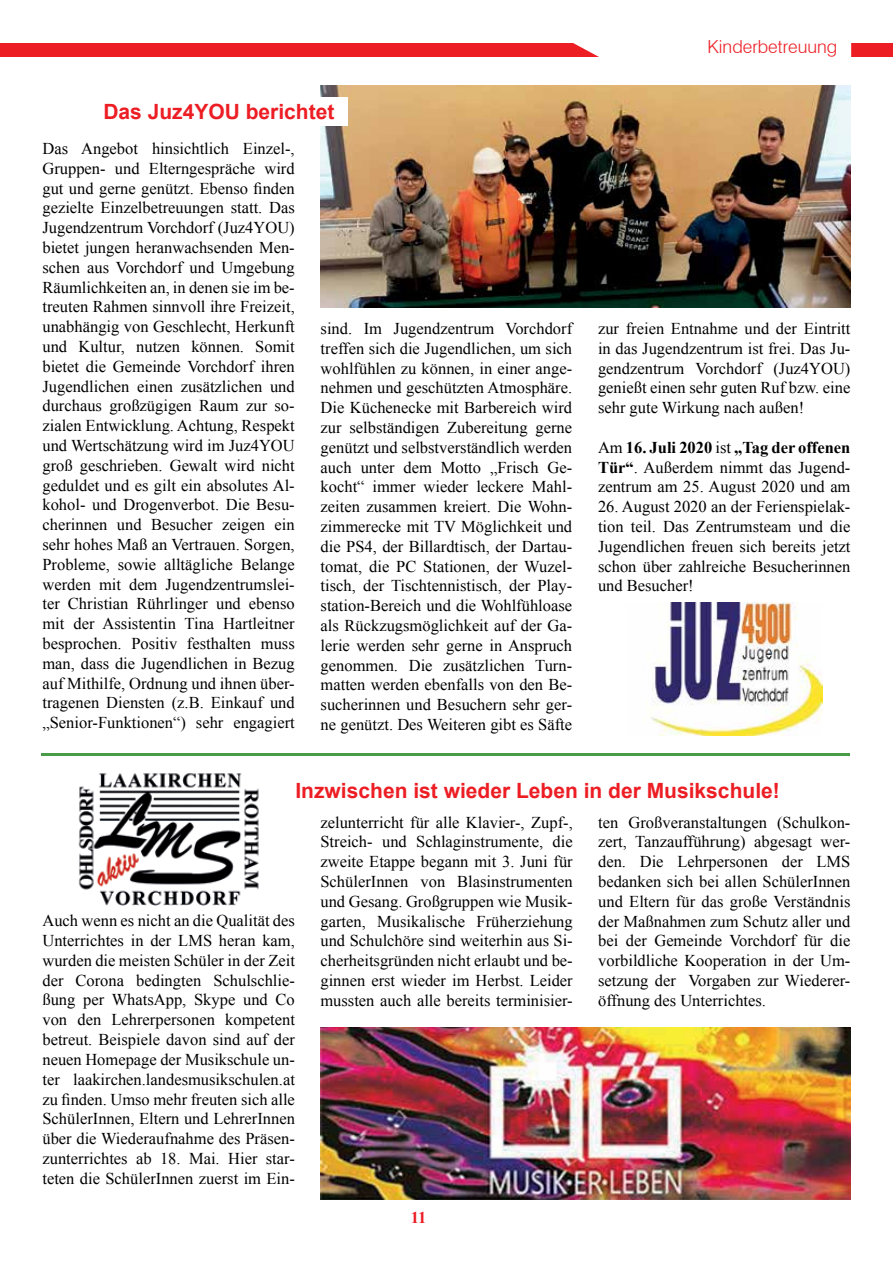
<style>
.page{position:relative;width:893px;height:1263px;background:#fff}
.page>*{position:absolute;margin:0;border:0;box-sizing:border-box;transform-origin:0 0}
.t1{font:700 21px "Arial";color:#ed1d24}
.t2{font:300 18px "Swiss 721 BT";color:#ed1d24}
.t3{font:16.5px/19.8px "Times New Roman";color:#000;text-align:justify}
.t4{font:700 16.5px "Times New Roman";color:#ed1d24}
.s1{font-weight:700}
</style>
<div class="page">
<div style="left:0;top:43px;width:893px;height:13px;background:#ed1d24"></div>
<div style="left:569px;top:43px;width:282px;height:14px;background:#fff"></div>
<img style="left:321px;top:85px;width:529px;height:222px">
<div style="left:42px;top:97px;width:305px;height:29px;background:#fff"></div>
<hr style="left:42px;top:753px;width:808px;height:2px;background:#479c45">
<img style="left:78px;top:773px;width:181px;height:133px">
<img style="left:651px;top:602px;width:172px;height:133px">
<img style="left:321px;top:1028px;width:529px;height:171px">
<p class="t1" style="left:103px;top:97px;width:233px">Das Juz4YOU berichtet</p>
<p class="t3" style="left:42px;top:138px;width:254px">Das Angebot hinsichtlich Einzel-, Gruppen- und Elterngespräche wird gut und gerne genützt. Ebenso finden gezielte Einzelbetreuungen statt. Das Jugendzentrum Vorchdorf (Juz4YOU) bietet jungen heranwachsenden Men&shy;schen aus Vorchdorf und Umgebung Räumlichkeiten an, in denen sie im be&shy;treuten Rahmen sinnvoll ihre Freizeit, unabhängig von Geschlecht, Herkunft und Kultur, nutzen können. Somit bietet die Gemeinde Vorchdorf ihren Jugendlichen einen zusätzlichen und durchaus großzügigen Raum zur so&shy;zialen Entwicklung. Achtung, Respekt und Wertschätzung wird im Juz4YOU groß geschrieben. Gewalt wird nicht geduldet und es gilt ein absolutes Al&shy;kohol- und Drogenverbot. Die Besu&shy;cherinnen und Besucher zeigen ein sehr hohes Maß an Vertrauen. Sorgen, Probleme, sowie alltägliche Belange werden mit dem Jugendzentrumslei&shy;ter Christian Rührlinger und ebenso mit der Assistentin Tina Hartleitner besprochen. Positiv festhalten muss man, dass die Jugendlichen in Bezug auf Mithilfe, Ordnung und ihnen über&shy;tragenen Diensten (z.B. Einkauf und „Senior-Funktionen“) sehr engagiert</p>
<p class="t3" style="left:321px;top:318px;width:253px">sind. Im Jugendzentrum Vorchdorf treffen sich die Jugendlichen, um sich wohlfühlen zu können, in einer ange&shy;nehmen und geschützten Atmosphäre.<br>Die Küchenecke mit Barbereich wird zur selbständigen Zubereitung gerne genützt und selbstverständlich werden auch unter dem Motto „Frisch Ge&shy;kocht“ immer wieder leckere Mahl&shy;zeiten zusammen kreiert. Die Wohn&shy;zimmerecke mit TV Möglichkeit und die PS4, der Billardtisch, der Dartau&shy;tomat, die PC Stationen, der Wuzel&shy;tisch, der Tischtennistisch, der Play&shy;station-Bereich und die Wohlfühloase als Rückzugsmöglichkeit auf der Ga&shy;lerie werden sehr gerne in Anspruch genommen. Die zusätzlichen Turn&shy;matten werden ebenfalls von den Be&shy;sucherinnen und Besuchern sehr ger&shy;ne genützt. Des Weiteren gibt es Säfte</p>
<p class="t2" style="left:707px;top:36px;width:131px">Kinderbetreuung</p>
<p class="t3" style="left:598px;top:318px;width:254px">zur freien Entnahme und der Eintritt in das Jugendzentrum ist frei. Das Ju&shy;gendzentrum Vorchdorf (Juz4YOU) genießt einen sehr guten Ruf bzw. eine sehr gute Wirkung nach außen!</p>
<p class="t3" style="left:598px;top:437px;width:254px">Am <span class="s1">16. Juli 2020</span> ist <span class="s1">„Tag der offenen Tür“</span>. Außerdem nimmt das Jugend&shy;zentrum am 25. August 2020 und am</p>
<p class="t3" style="left:598px;top:496px;width:254px">26. August 2020 an der Ferienspielak&shy;tion teil. Das Zentrumsteam und die Jugendlichen freuen sich bereits jetzt schon über zahlreiche Besucherinnen und Besucher!</p>
<p class="t1" style="left:295px;top:776px;width:486px">Inzwischen ist wieder Leben in der Musikschule!</p>
<p class="t3" style="left:42px;top:910px;width:254px">Auch wenn es nicht an die Qualität des Unterrichtes in der LMS heran kam, wurden die meisten Schüler in der Zeit der Corona bedingten Schulschlie&shy;ßung per WhatsApp, Skype und Co von den Lehrerpersonen kompetent betreut. Beispiele davon sind auf der neuen Homepage der Musikschule un&shy;ter laakirchen.landesmusikschulen.at zu finden. Umso mehr freuten sich alle SchülerInnen, Eltern und LehrerInnen über die Wiederaufnahme des Präsen&shy;zunterrichtes ab 18. Mai. Hier star&shy;teten die SchülerInnen zuerst im Ein-</p>
<p class="t3" style="left:320px;top:812px;width:254px">zelunterricht für alle Klavier-, Zupf-, Streich- und Schlaginstrumente, die zweite Etappe begann mit 3. Juni für SchülerInnen von Blasinstrumenten und Gesang. Großgruppen wie Musik&shy;garten, Musikalische Früherziehung und Schulchöre sind weiterhin aus Si&shy;cherheitsgründen nicht erlaubt und be&shy;ginnen erst wieder im Herbst. Leider mussten auch alle bereits terminisier-</p>
<p class="t3" style="left:598px;top:812px;width:254px">ten Großveranstaltungen (Schulkon&shy;zert, Tanzaufführung) abgesagt wer&shy;den. Die Lehrpersonen der LMS bedanken sich bei allen SchülerInnen und Eltern für das große Verständnis der Maßnahmen zum Schutz aller und bei der Gemeinde Vorchdorf für die vorbildliche Kooperation in der Um&shy;setzung der Vorgaben zur Wiederer&shy;öffnung des Unterrichtes.</p>
<p class="t4" style="left:411px;top:1206px;width:17px">11</p>
</div>
